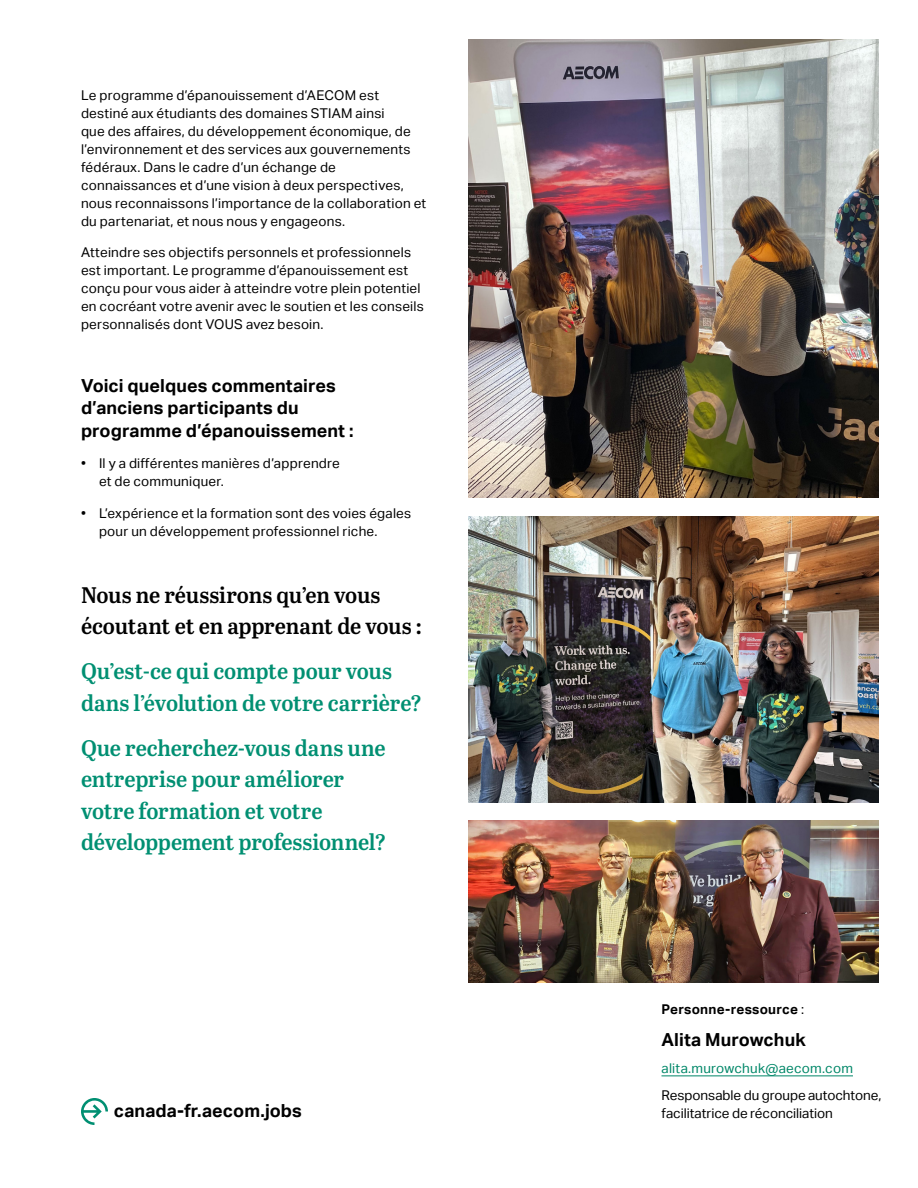
<style>
.page{position:relative;width:918px;height:1188px;background:#fff}
.page>*{position:absolute;margin:0;border:0;box-sizing:border-box;transform-origin:0 0}
.body_text{font:22.5px/31.5px "Abril Titling Sb";letter-spacing:-.01em;color:#008f72}
.body_text-2{font:22.5px/31.5px "Abril Titling Sb";letter-spacing:-.015em;color:#000}
.body_text-3{font:700 18px/22.5px "AECOM Sans";letter-spacing:.005em;color:#000}
.shading{font:700 18px "AECOM Sans";letter-spacing:.005em;color:#000}
.body_text-4{font:13.5px/18px "AECOM Sans";letter-spacing:.015em;color:#000}
.body_text-5{font:13.5px/18px "AECOM Sans";letter-spacing:-.005em;color:#000}
.body_text-6{font:13.5px "AECOM Sans";letter-spacing:.015em;color:#008768}
.body_text-7{font:700 13.5px "AECOM Sans";letter-spacing:.015em;color:#000}
.s1{font-weight:400}
</style>
<div class="page">
<hr style="left:662px;top:1076px;width:191px;height:1px;background:#008768">
<img style="left:468px;top:39px;width:411px;height:459px">
<img style="left:468px;top:820px;width:411px;height:163px">
<img style="left:468px;top:516px;width:411px;height:286px">
<svg style="left:81px;top:1098px;width:27px;height:27px"></svg>
<p class="body_text-4" style="left:81px;top:86px;width:347px">Le programme d’épanouissement d’AECOM est destiné aux étudiants des domaines STIAM ainsi<br>que des affaires, du développement économique, de l’environnement et des services aux gouvernements fédéraux. Dans le cadre d’un échange de connaissances et d’une vision à deux perspectives, nous reconnaissons l’importance de la collaboration et du partenariat, et nous nous y engageons.</p>
<p class="body_text-4" style="left:81px;top:243px;width:344px">Atteindre ses objectifs personnels et professionnels est important. Le programme d’épanouissement est conçu pour vous aider à atteindre votre plein potentiel en cocréant votre avenir avec le soutien et les conseils personnalisés dont VOUS avez besoin.</p>
<p class="body_text-3" style="left:81px;top:375px;width:274px">Voici quelques commentaires d’anciens participants du programme d’épanouissement :</p>
<p class="body_text-4" style="left:99px;top:455px;width:242px;text-indent:-18px">• Il y a différentes manières d’apprendre et de communiquer.</p>
<p class="body_text-4" style="left:99px;top:504px;width:314px;text-indent:-18px">• L’expérience et la formation sont des voies égales pour un développement professionnel riche.</p>
<p class="body_text-2" style="left:81px;top:578px;width:342px">Nous ne réussirons qu’en vous écoutant et en apprenant de vous :</p>
<p class="body_text" style="left:81px;top:654px;width:342px">Qu’est-ce qui compte pour vous dans l’évolution de votre carrière?</p>
<p class="body_text" style="left:81px;top:731px;width:307px">Que recherchez-vous dans une entreprise pour améliorer votre formation et votre développement professionnel?</p>
<p class="shading" style="left:114px;top:1100px;width:189px">canada-fr.aecom.jobs</p>
<p class="body_text-7" style="left:662px;top:1002px;width:144px">Personne-ressource <span class="s1">:</span></p>
<p class="body_text-3" style="left:662px;top:1028px;width:146px">Alita Murowchuk</p>
<p class="body_text-6" style="left:662px;top:1060px;width:193px">alita.murowchuk@aecom.com</p>
<p class="body_text-5" style="left:662px;top:1086px;width:221px">Responsable du groupe autochtone, facilitatrice de réconciliation</p>
</div>
